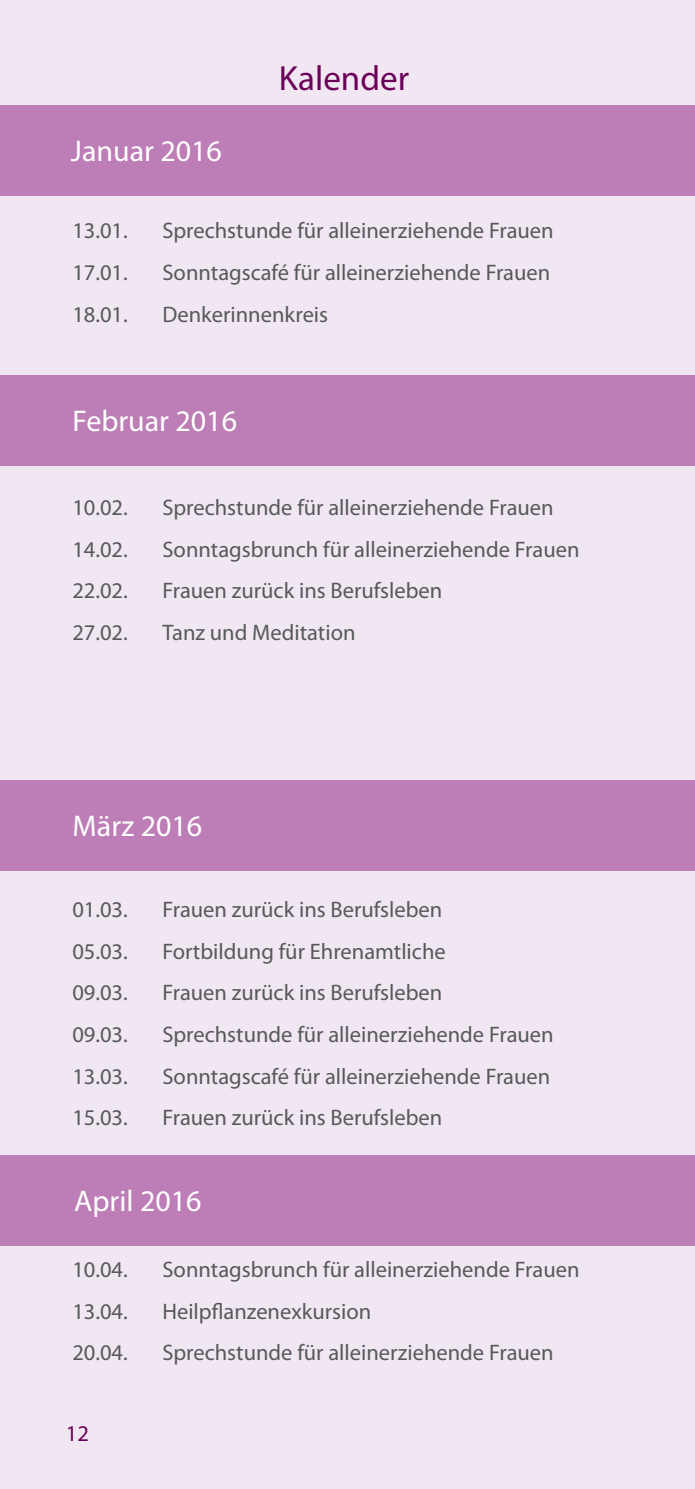
<style>
.page{position:relative;width:695px;height:1489px;background:#fff}
.page>*{position:absolute;margin:0;border:0;box-sizing:border-box;transform-origin:0 0}
.t1{font:35px "Myriad Pro";color:#6c0059}
.t2{font:30px "Myriad Pro";color:#fff}
.t3{font:22.5px "Myriad Pro";color:#58595b}
.t4{font:22.5px "Myriad Pro";color:#6c0059}
</style>
<div class="page">
<div style="left:0;top:0;width:694px;height:1488px;background:#f0e7f2"></div>
<div style="left:0;top:105px;width:694px;height:90px;background:#bd7db6"></div>
<div style="left:0;top:375px;width:694px;height:90px;background:#bd7db6"></div>
<div style="left:0;top:780px;width:694px;height:90px;background:#bd7db6"></div>
<div style="left:0;top:1155px;width:694px;height:90px;background:#bd7db6"></div>
<h2 class="t2" style="left:71px;top:132px;width:152px">Januar 2016</h2>
<h1 class="t1" style="left:279px;top:57px;width:132px">Kalender</h1>
<p class="t3" style="left:72px;top:217px;width:57px">13.01.</p>
<p class="t3" style="left:162px;top:217px;width:393px">Sprechstunde für alleinerziehende Frauen</p>
<p class="t3" style="left:72px;top:258px;width:57px">17.01.</p>
<p class="t3" style="left:162px;top:258px;width:389px">Sonntagscafé für alleinerziehende Frauen</p>
<p class="t3" style="left:72px;top:300px;width:57px">18.01.</p>
<p class="t3" style="left:162px;top:300px;width:167px">Denkerinnenkreis</p>
<h2 class="t2" style="left:73px;top:402px;width:166px">Februar 2016</h2>
<p class="t3" style="left:72px;top:493px;width:57px">10.02.</p>
<p class="t3" style="left:162px;top:493px;width:393px">Sprechstunde für alleinerziehende Frauen</p>
<p class="t3" style="left:72px;top:535px;width:57px">14.02.</p>
<p class="t3" style="left:162px;top:535px;width:418px">Sonntagsbrunch für alleinerziehende Frauen</p>
<p class="t3" style="left:72px;top:577px;width:57px">22.02.</p>
<p class="t3" style="left:162px;top:577px;width:281px">Frauen zurück ins Berufsleben</p>
<p class="t3" style="left:72px;top:618px;width:57px">27.02.</p>
<p class="t3" style="left:162px;top:618px;width:195px">Tanz und Meditation</p>
<h2 class="t2" style="left:73px;top:807px;width:131px">März 2016</h2>
<p class="t3" style="left:72px;top:895px;width:57px">01.03.</p>
<p class="t3" style="left:162px;top:895px;width:281px">Frauen zurück ins Berufsleben</p>
<p class="t3" style="left:72px;top:937px;width:57px">05.03.</p>
<p class="t3" style="left:162px;top:937px;width:285px">Fortbildung für Ehrenamtliche</p>
<p class="t3" style="left:72px;top:978px;width:57px">09.03.</p>
<p class="t3" style="left:162px;top:978px;width:281px">Frauen zurück ins Berufsleben</p>
<p class="t3" style="left:72px;top:1020px;width:57px">09.03.</p>
<p class="t3" style="left:162px;top:1020px;width:393px">Sprechstunde für alleinerziehende Frauen</p>
<p class="t3" style="left:72px;top:1062px;width:57px">13.03.</p>
<p class="t3" style="left:162px;top:1062px;width:389px">Sonntagscafé für alleinerziehende Frauen</p>
<p class="t3" style="left:72px;top:1103px;width:57px">15.03.</p>
<p class="t3" style="left:162px;top:1103px;width:281px">Frauen zurück ins Berufsleben</p>
<h2 class="t2" style="left:74px;top:1182px;width:129px">April 2016</h2>
<p class="t3" style="left:72px;top:1255px;width:57px">10.04.</p>
<p class="t3" style="left:162px;top:1255px;width:418px">Sonntagsbrunch für alleinerziehende Frauen</p>
<p class="t3" style="left:72px;top:1297px;width:57px">13.04.</p>
<p class="t3" style="left:162px;top:1297px;width:210px">Heilpflanzenexkursion</p>
<p class="t3" style="left:72px;top:1338px;width:57px">20.04.</p>
<p class="t3" style="left:162px;top:1338px;width:393px">Sprechstunde für alleinerziehende Frauen</p>
<p class="t4" style="left:66px;top:1419px;width:25px">12</p>
</div>
